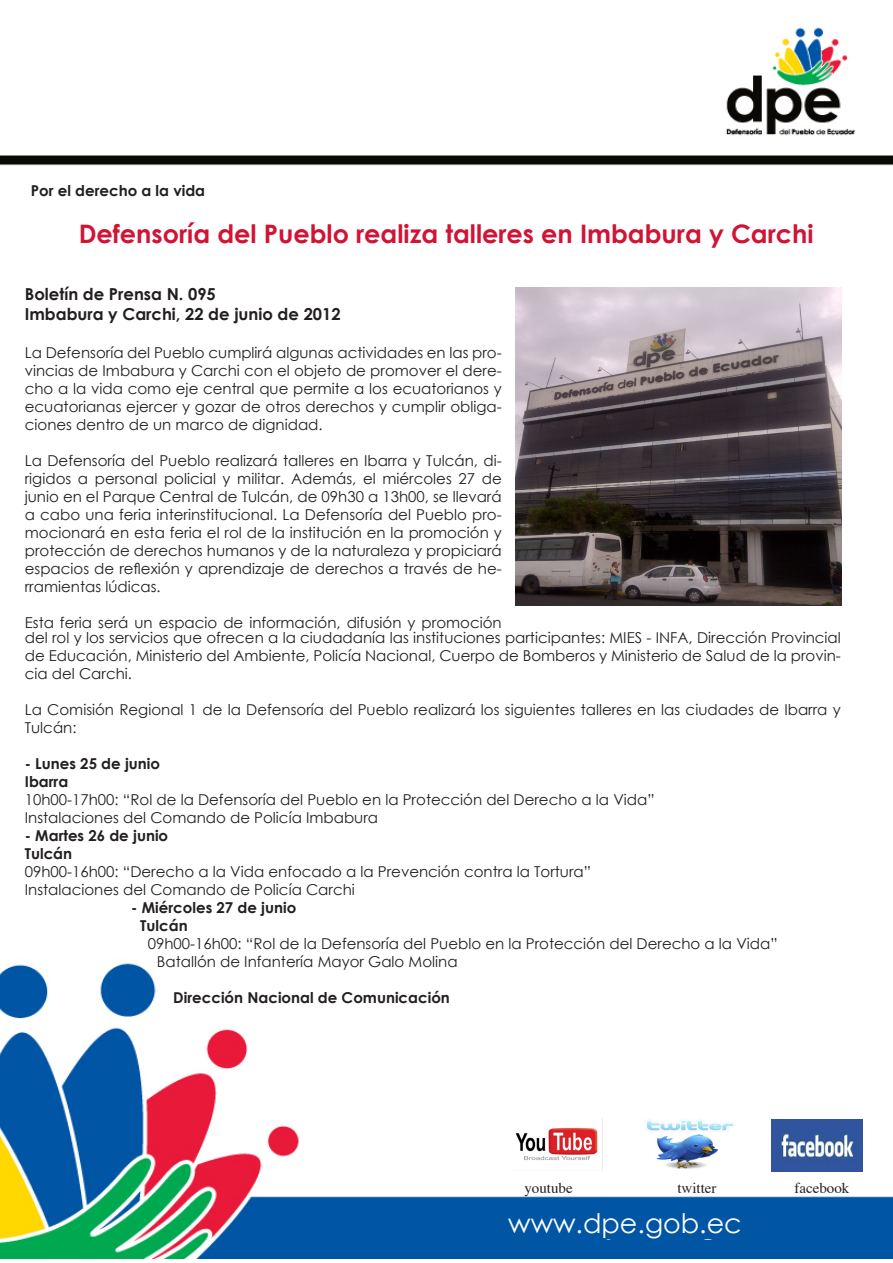
<style>
.page{position:relative;width:893px;height:1263px;background:#fff}
.page>*{position:absolute;margin:0;border:0;box-sizing:border-box;transform-origin:0 0}
.t1{font:27px "Century Gothic";color:#fff}
.t2{font:700 25.5px "Century Gothic";color:#d11435}
.t3{font:700 16.5px "Century Gothic";color:#231f20}
.t4{font:15px/18px "Century Gothic";color:#231f20;text-align:justify}
.t5{font:700 15px "Century Gothic";color:#231f20}
.t6{font:15px "Times";color:#231f20}
</style>
<div class="page">
<img style="left:0;top:27px;width:893px;height:1231px">
<img style="left:512px;top:1118px;width:91px;height:53px">
<img style="left:644px;top:1118px;width:91px;height:53px">
<img style="left:772px;top:1119px;width:90px;height:53px">
<div style="left:380px;top:1212px;width:427px;height:27px;background:#0055a5"></div>
<div style="left:58px;top:108px;width:644px;height:37px;background:#fff"></div>
<img style="left:516px;top:288px;width:326px;height:318px">
<p class="t5" style="left:31px;top:181px;width:176px">Por el derecho a la vida</p>
<p class="t2" style="left:79px;top:217px;width:736px">Defensoría del Pueblo realiza talleres en Imbabura y Carchi</p>
<p class="t3" style="left:25px;top:284px;width:193px">Boletín de Prensa N. 095</p>
<p class="t3" style="left:25px;top:303px;width:317px">Imbabura y Carchi, 22 de junio de 2012</p>
<p class="t4" style="left:25px;top:344px;width:478px">La Defensoría del Pueblo cumplirá algunas actividades en las pro&shy;vincias de Imbabura y Carchi con el objeto de promover el dere&shy;cho a la vida como eje central que permite a los ecuatorianos y ecuatorianas ejercer y gozar de otros derechos y cumplir obliga&shy;ciones dentro de un marco de dignidad.</p>
<p class="t4" style="left:25px;top:452px;width:478px">La Defensoría del Pueblo realizará talleres en Ibarra y Tulcán, di&shy;rigidos a personal policial y militar. Además, el miércoles 27 de junio en el Parque Central de Tulcán, de 09h30 a 13h00, se llevará a cabo una feria interinstitucional. La Defensoría del Pueblo pro&shy;mocionará en esta feria el rol de la institución en la promoción y protección de derechos humanos y de la naturaleza y propiciará espacios de reflexión y aprendizaje de derechos a través de he&shy;rramientas lúdicas.</p>
<p class="t4" style="left:25px;top:614px;width:478px">Esta feria será un espacio de información, difusión y promoción</p>
<p class="t4" style="left:25px;top:628px;width:817px">del rol y los servicios que ofrecen a la ciudadanía las instituciones participantes: MIES - INFA, Dirección Provincial de Educación, Ministerio del Ambiente, Policía Nacional, Cuerpo de Bomberos y Ministerio de Salud de la provin&shy;cia del Carchi.</p>
<p class="t4" style="left:25px;top:700px;width:817px">La Comisión Regional 1 de la Defensoría del Pueblo realizará los siguientes talleres en las ciudades de Ibarra y<br>Tulcán:</p>
<p class="t5" style="left:25px;top:754px;width:137px">- Lunes 25 de junio</p>
<p class="t5" style="left:25px;top:772px;width:45px">Ibarra</p>
<p class="t4" style="left:25px;top:790px;width:631px">10h00-17h00: “Rol de la Defensoría del Pueblo en la Protección del Derecho a la Vida”</p>
<p class="t4" style="left:25px;top:808px;width:355px">Instalaciones del Comando de Policía Imbabura</p>
<p class="t5" style="left:25px;top:826px;width:145px">- Martes 26 de junio</p>
<p class="t5" style="left:25px;top:844px;width:49px">Tulcán</p>
<p class="t4" style="left:25px;top:862px;width:568px">09h00-16h00: “Derecho a la Vida enfocado a la Prevención contra la Tortura”</p>
<p class="t4" style="left:25px;top:880px;width:332px">Instalaciones del Comando de Policía Carchi</p>
<p class="t5" style="left:131px;top:898px;width:166px">- Miércoles 27 de junio</p>
<p class="t5" style="left:140px;top:916px;width:49px">Tulcán</p>
<p class="t4" style="left:148px;top:934px;width:631px">09h00-16h00: “Rol de la Defensoría del Pueblo en la Protección del Derecho a la Vida”</p>
<p class="t4" style="left:157px;top:952px;width:302px">Batallón de Infantería Mayor Galo Molina</p>
<p class="t5" style="left:173px;top:988px;width:278px">Dirección Nacional de Comunicación</p>
<p class="t6" style="left:524px;top:1174px;width:50px">youtube</p>
<p class="t6" style="left:677px;top:1174px;width:41px">twitter</p>
<p class="t6" style="left:794px;top:1174px;width:56px">facebook</p>
<p class="t1" style="left:508px;top:1204px;width:235px">www.dpe.gob.ec</p>
</div>
